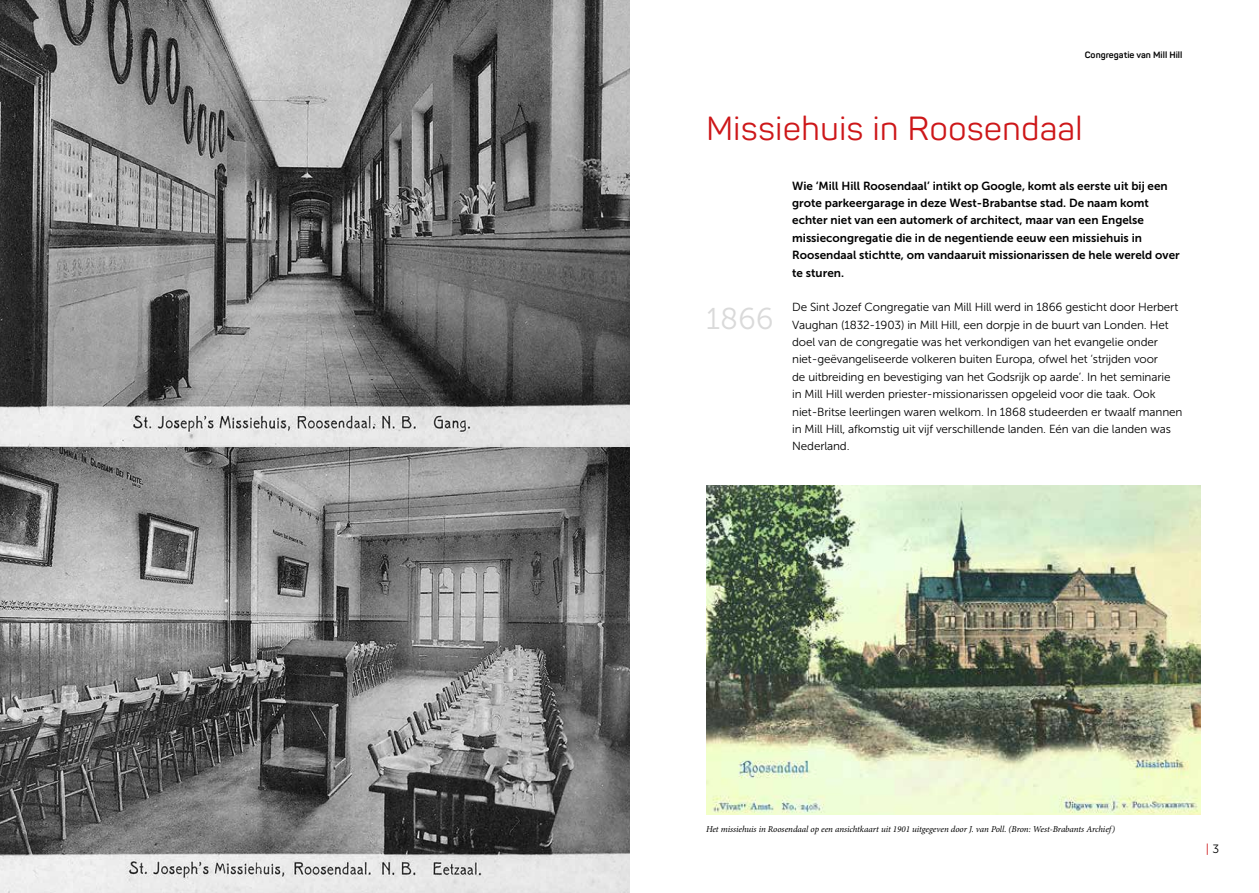
<style>
.page{position:relative;width:1259px;height:893px;background:#fff}
.page>*{position:absolute;margin:0;border:0;box-sizing:border-box;transform-origin:0 0}
.t1{font:33px "Panton";color:#cd1719}
.t2{font:30px "Museo Sans 300";color:#dadada}
.t3{font:12px "Museo Sans 300";color:#cd1719}
.t4{font:11.7px/17.4px "Museo Sans 300";letter-spacing:-.01em;color:#000}
.t5{font:11.7px/17.4px "Museo Sans 700";color:#000}
.t6{font:italic 9px "Minion Pro";letter-spacing:-.01em;color:#000}
.t7{font:700 9px "Panton";color:#000}
.s1{color:#000}
</style>
<div class="page">
<img style="left:706px;top:486px;width:494px;height:329px">
<img style="left:0;top:0;width:629px;height:893px">
<p class="t7" style="left:1084px;top:49px;width:99px">Congregatie van Mill Hill</p>
<h1 class="t1" style="left:706px;top:108px;width:378px">Missiehuis in Roosendaal</h1>
<h2 class="t2" style="left:706px;top:302px;width:69px">1866</h2>
<p class="t5" style="left:792px;top:177px;width:389px">Wie ‘Mill Hill Roosendaal’ intikt op Google, komt als eerste uit bij een grote parkeergarage in deze West-Brabantse stad. De naam komt echter niet van een automerk of architect, maar van een Engelse missiecongregatie die in de negentiende eeuw een missiehuis in Roosendaal stichtte, om vandaaruit missionarissen de hele wereld over te sturen.</p>
<p class="t4" style="left:792px;top:299px;width:392px">De Sint Jozef Congregatie van Mill Hill werd in 1866 gesticht door Herbert Vaughan (1832-1903) in Mill Hill, een dorpje in de buurt van Londen. Het doel van de congregatie was het verkondigen van het evangelie onder niet-geëvangeliseerde volkeren buiten Europa, ofwel het ‘strijden voor<br>de uitbreiding en bevestiging van het Godsrijk op aarde’. In het seminarie in Mill Hill werden priester-missionarissen opgeleid voor die taak. Ook niet-Britse leerlingen waren welkom. In 1868 studeerden er twaalf mannen in Mill Hill, afkomstig uit vijf verschillende landen. Eén van die landen was Nederland.</p>
<p class="t6" style="left:706px;top:823px;width:410px">Het missiehuis in Roosendaal op een ansichtkaart uit 1901 uitgegeven door J. van Poll. (Bron: West-Brabants Archief)</p>
<p class="t3" style="left:1205px;top:842px;width:15px">| <span class="s1">3</span></p>
</div>
